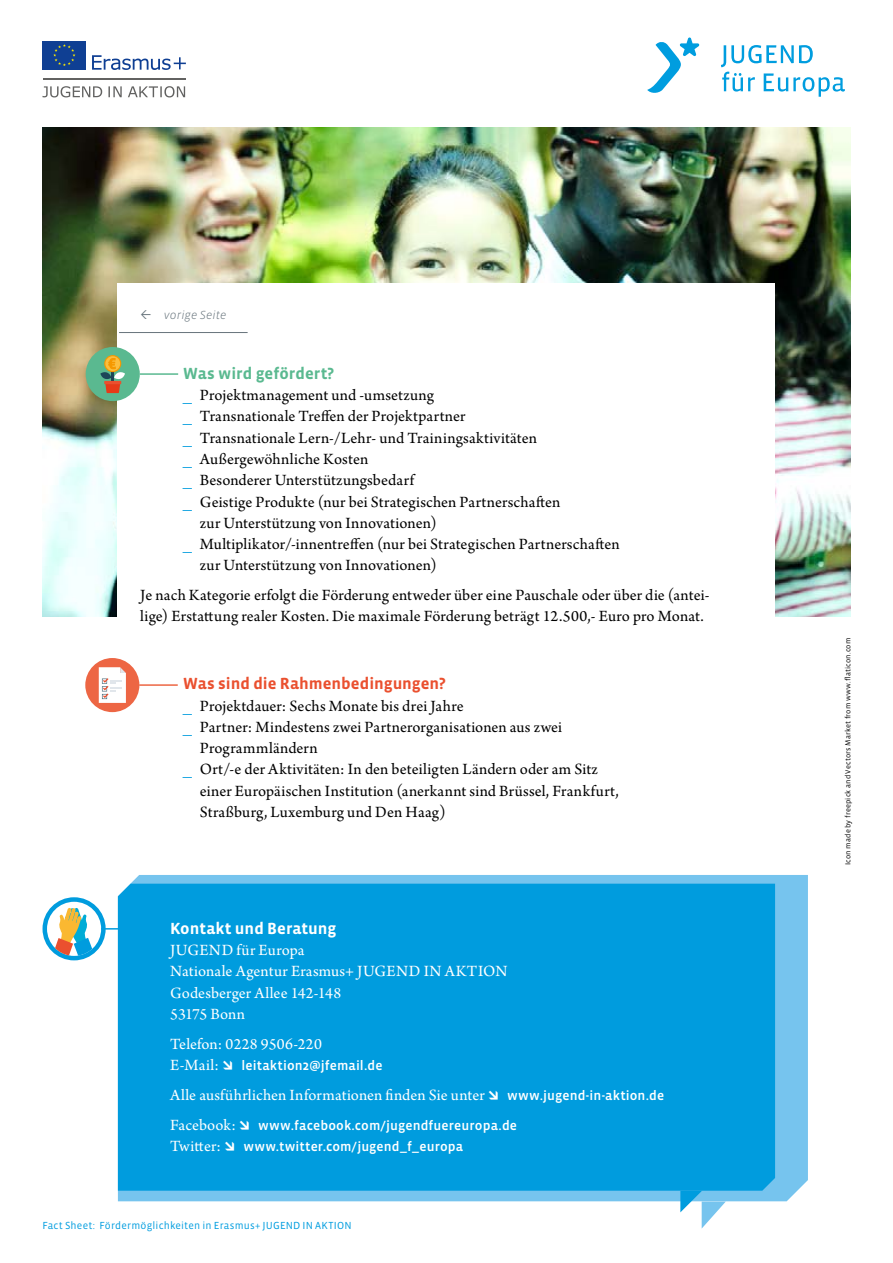
<style>
.page{position:relative;width:893px;height:1263px;background:#fff}
.page>*{position:absolute;margin:0;border:0;box-sizing:border-box;transform-origin:0 0}
.copy{font:16.5px/21.3px "Arno Pro";letter-spacing:.005em;color:#000}
.copy-2{font:16.5px/21.3px "Arno Pro";letter-spacing:.005em;color:#fff}
.Headline_h3{font:700 16.5px "Vista Sans";color:#ea502f}
.Headline_h3-2{font:700 16.5px "Vista Sans";color:#fff}
.Headline_h3-3{font:700 16.5px "Vista Sans";color:#5ab990}
.copy-3{font:13.5px "Vista Sans Med";letter-spacing:.01em;color:#fff}
.Pager_Anfang{font:italic 300 12px "Vista Sans";letter-spacing:.01em;color:#67747c}
.t1{font:10.5px "Vista Sans";letter-spacing:.015em;color:#009ddf}
.t2{font:7.5px "Vista Sans";letter-spacing:.025em;color:#000}
.s1{color:#009cde}
.s2{font-family:"Arno Pro";font-size:16.5px}
.s3{font-family:"Vista Sans Med";font-size:13.5px}
</style>
<div class="page">
<img style="left:43px;top:128px;width:807px;height:489px">
<div style="left:118px;top:875px;width:690px;height:326px;background:#76c4ee"></div>
<div style="left:118px;top:884px;width:657px;height:307px;background:#009cde"></div>
<svg style="left:647px;top:37px;width:52px;height:56px"></svg>
<svg style="left:721px;top:45px;width:124px;height:52px"></svg>
<div style="left:43px;top:41px;width:43px;height:29px;background:#0f3f93"></div>
<svg style="left:92px;top:55px;width:94px;height:15px"></svg>
<svg style="left:53px;top:44px;width:23px;height:22px"></svg>
<svg style="left:43px;top:86px;width:59px;height:11px"></svg>
<svg style="left:108px;top:86px;width:14px;height:11px"></svg>
<svg style="left:128px;top:86px;width:57px;height:11px"></svg>
<hr style="left:43px;top:79px;width:142px;height:1px;background:#626261">
<div style="left:118px;top:283px;width:657px;height:589px;background:#fff"></div>
<svg style="left:680px;top:1191px;width:46px;height:37px"></svg>
<hr style="left:119px;top:332px;width:129px;height:1px;background:#67747c">
<svg style="left:45px;top:899px;width:58px;height:59px"></svg>
<div style="left:43px;top:897px;width:63px;height:63px;border:4px solid #009cde;border-radius:50%"></div>
<svg style="left:55px;top:908px;width:37px;height:47px"></svg>
<hr style="left:101px;top:928px;width:38px;height:1px;background:#009cde">
<svg style="left:83px;top:656px;width:59px;height:58px;background:#ef7e61"></svg>
<div style="left:81px;top:653px;width:63px;height:64px;border:4px solid #fff;border-radius:50%"></div>
<svg style="left:99px;top:667px;width:27px;height:36px"></svg>
<hr style="left:139px;top:684px;width:39px;height:2px;background:#ed6644">
<hr style="left:140px;top:373px;width:38px;height:2px;background:#5ab990">
<div style="left:86px;top:347px;width:54px;height:54px;background:#5ab990;border-radius:50%"></div>
<svg style="left:104px;top:355px;width:17px;height:17px"></svg>
<svg style="left:105px;top:356px;width:15px;height:15px"></svg>
<svg style="left:100px;top:358px;width:25px;height:35px"></svg>
<p class="Pager_Anfang" style="left:164px;top:309px;width:64px">vorige Seite</p>
<h3 class="Headline_h3-3" style="left:183px;top:365px;width:153px">Was wird gefördert?</h3>
<p class="copy" style="left:183px;top:385px;width:253px"><span class="s1">_</span> Projektmanagement und -umsetzung</p>
<p class="copy" style="left:183px;top:407px;width:284px"><span class="s1">_</span> Transnationale Treffen der Projektpartner</p>
<p class="copy" style="left:183px;top:428px;width:356px"><span class="s1">_</span> Transnationale Lern-/Lehr- und Trainingsaktivitäten</p>
<p class="copy" style="left:183px;top:449px;width:187px"><span class="s1">_</span> Außergewöhnliche Kosten</p>
<p class="copy" style="left:183px;top:470px;width:233px"><span class="s1">_</span> Besonderer Unterstützungsbedarf</p>
<p class="copy" style="left:200px;top:492px;width:362px;text-indent:-17px"><span class="s1">_</span> Geistige Produkte (nur bei Strategischen Partnerschaften zur Unterstützung von Innovationen)</p>
<p class="copy" style="left:200px;top:534px;width:421px;text-indent:-17px"><span class="s1">_</span> Multiplikator/-innentreffen (nur bei Strategischen Partnerschaften zur Unterstützung von Innovationen)</p>
<p class="copy" style="left:140px;top:585px;width:571px">Je nach Kategorie erfolgt die Förderung entweder über eine Pauschale oder über die (antei&shy;lige) Erstattung realer Kosten. Die maximale Förderung beträgt 12.500,- Euro pro Monat.</p>
<h3 class="Headline_h3" style="left:183px;top:675px;width:265px">Was sind die Rahmenbedingungen?</h3>
<p class="copy" style="left:183px;top:696px;width:282px"><span class="s1">_</span> Projektdauer: Sechs Monate bis drei Jahre</p>
<p class="copy" style="left:200px;top:717px;width:364px;text-indent:-17px"><span class="s1">_</span> Partner: Mindestens zwei Partnerorganisationen aus zwei<br>Programmländern</p>
<p class="copy" style="left:200px;top:760px;width:420px;text-indent:-17px"><span class="s1">_</span> Ort/-e der Aktivitäten: In den beteiligten Ländern oder am Sitz einer Europäischen Institution (anerkannt sind Brüssel, Frankfurt,<br>Straßburg, Luxemburg und Den Haag)</p>
<h3 class="Headline_h3-2" style="left:170px;top:920px;width:168px">Kontakt und Beratung</h3>
<p class="copy-2" style="left:170px;top:940px;width:339px">JUGEND für Europa<br>Nationale Agentur Erasmus+ JUGEND IN AKTION<br>Godesberger Allee 142-148<br>53175 Bonn</p>
<p class="copy-2" style="left:170px;top:1034px;width:153px">Telefon: 0228 9506-220</p>
<p class="copy-3" style="left:170px;top:1058px;width:214px"><span class="s2">E-Mail:</span> → leitaktion2@jfemail.de</p>
<p class="copy-2" style="left:170px;top:1085px;width:496px">Alle ausführlichen Informationen finden Sie unter → <span class="s3">www.jugend-in-aktion.de</span></p>
<p class="copy-3" style="left:170px;top:1118px;width:348px"><span class="s2">Facebook:</span> → www.facebook.com/jugendfuereuropa.de</p>
<p class="copy-3" style="left:170px;top:1139px;width:294px"><span class="s2">Twitter:</span> → www.twitter.com/jugend_f_europa</p>
<p class="t1" style="left:43px;top:1220px;width:311px">Fact Sheet: Fördermöglichkeiten in Erasmus+ JUGEND IN AKTION</p>
<p class="t2" style="left:844px;top:865px;width:229px;rotate:-90deg">Icon made by freepick and Vectors Market from www.flaticon.com</p>
</div>
